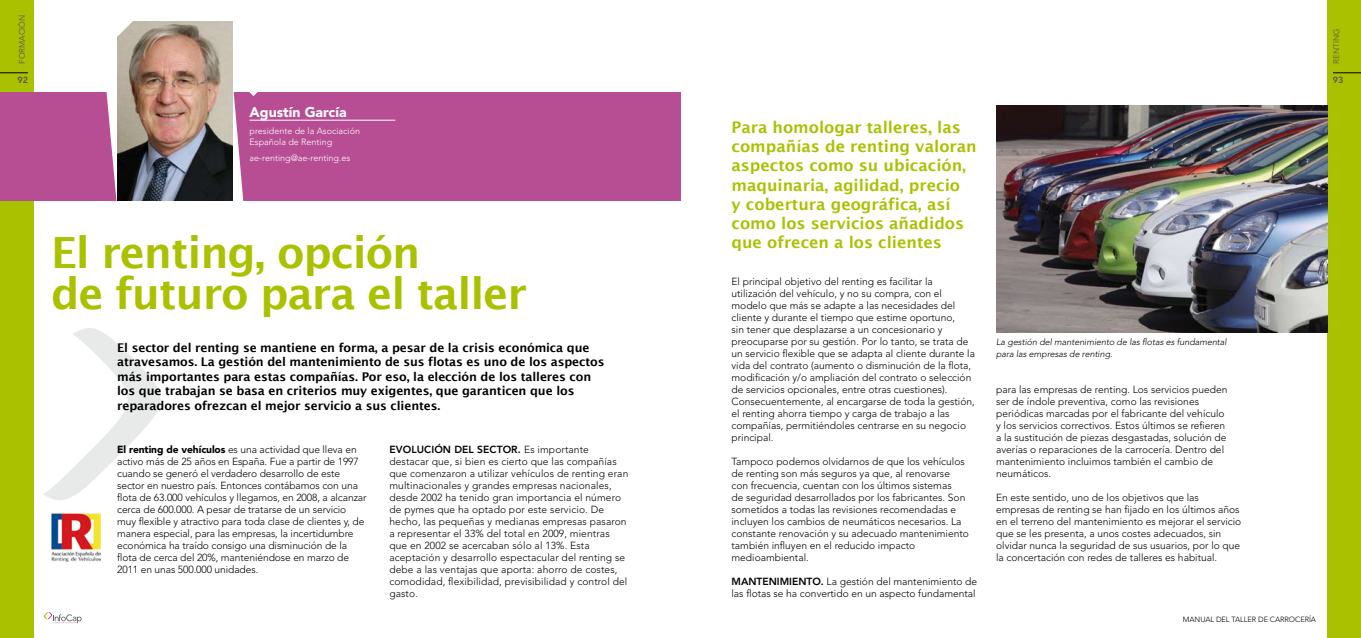
<style>
.page{position:relative;width:1361px;height:638px;background:#fff}
.page>*{position:absolute;margin:0;border:0;box-sizing:border-box;transform-origin:0 0}
.t1{font:600 43px/41px "Lucida Sans";letter-spacing:-.025em;color:#aac100}
.t2{font:600 16px/19.2px "Lucida Sans";color:#aac100}
.t3{font:900 14px "Avenir";color:#fff}
.t4{font:600 12px/14.4px "Lucida Sans";letter-spacing:-.01em;color:#000}
.t5{font:300 10.2px/12px "Avenir";color:#000}
.t6{font:italic 300 9px/12px "Avenir";letter-spacing:-.005em;color:#000}
.t7{font:300 9px/11px "Avenir";color:#fff}
.t8{font:800 9px "Avenir";color:#58585a}
.t9{font:8px "Avenir";color:#58585a}
.t10{font:300 7.5px "Avenir";letter-spacing:-.01em;color:#000}
.s1{font-weight:900}
.s2{font-weight:800}
</style>
<div class="page">
<div style="left:0;top:0;width:34px;height:638px;background:#aac100"></div>
<svg style="left:0;top:73px;width:28px;height:1px"></svg>
<svg style="left:44px;top:612px;width:38px;height:12px"></svg>
<div style="left:1327px;top:0;width:34px;height:638px;background:#aac100"></div>
<svg style="left:1333px;top:73px;width:28px;height:1px"></svg>
<img style="left:996px;top:105px;width:331px;height:228px">
<div style="left:0;top:92px;width:680px;height:109px;background:#b74e94"></div>
<svg style="left:44px;top:328px;width:117px;height:172px"></svg>
<hr style="left:249px;top:120px;width:146px;height:1px;background:#fff">
<img style="left:106px;top:21px;width:151px;height:180px">
<img style="left:51px;top:513px;width:49px;height:48px">
<p class="t9" style="left:18px;top:64px;width:51px;rotate:-90deg">formación</p>
<p class="t8" style="left:17px;top:74px;width:12px">92</p>
<h3 class="t3" style="left:249px;top:104px;width:98px">Agustín García</h3>
<p class="t7" style="left:249px;top:125px;width:112px">presidente de la Asociación<br>Española de Renting</p>
<p class="t7" style="left:249px;top:153px;width:102px">ae-renting@ae-renting.es</p>
<h1 class="t1" style="left:51px;top:231px;width:477px">El renting, opción<br>de futuro para el taller</h1>
<p class="t4" style="left:117px;top:340px;width:489px">El sector del renting se mantiene en forma, a pesar de la crisis económica que atravesamos. La gestión del mantenimiento de sus flotas es uno de los aspectos más importantes para estas compañías. Por eso, la elección de los talleres con los que trabajan se basa en criterios muy exigentes, que garanticen que los reparadores ofrezcan el mejor servicio a sus clientes.</p>
<p class="t5" style="left:117px;top:443px;width:251px"><span class="s1">El renting de vehículos</span> es una actividad que lleva en activo más de 25 años en España. Fue a partir de 1997 cuando se generó el verdadero desarrollo de este sector en nuestro país. Entonces contábamos con una flota de 63.000 vehículos y llegamos, en 2008, a alcanzar cerca de 600.000. A pesar de tratarse de un servicio muy flexible y atractivo para toda clase de clientes y, de manera especial, para las empresas, la incertidumbre económica ha traído consigo una disminución de la flota de cerca del 20%, manteniéndose en marzo de 2011 en unas 500.000 unidades.</p>
<p class="t5" style="left:389px;top:443px;width:240px"><span class="s2">EVOLUCIÓN DEL SECTOR.</span> Es importante destacar que, si bien es cierto que las compañías que comenzaron a utilizar vehículos de renting eran multinacionales y grandes empresas nacionales, desde 2002 ha tenido gran importancia el número de pymes que ha optado por este servicio. De hecho, las pequeñas y medianas empresas pasaron a representar el 33% del total en 2009, mientras que en 2002 se acercaban sólo al 13%. Esta aceptación y desarrollo espectacular del renting se debe a las ventajas que aporta: ahorro de costes, comodidad, flexibilidad, previsibilidad y control del gasto.</p>
<h2 class="t2" style="left:731px;top:118px;width:247px">Para homologar talleres, las compañías de renting valoran aspectos como su ubicación, maquinaria, agilidad, precio<br>y cobertura geográfica, así como los servicios añadidos que ofrecen a los clientes</h2>
<p class="t5" style="left:731px;top:275px;width:245px">El principal objetivo del renting es facilitar la utilización del vehículo, y no su compra, con el modelo que más se adapte a las necesidades del cliente y durante el tiempo que estime oportuno,<br>sin tener que desplazarse a un concesionario y preocuparse por su gestión. Por lo tanto, se trata de un servicio flexible que se adapta al cliente durante la vida del contrato (aumento o disminución de la flota, modificación y/o ampliación del contrato o selección de servicios opcionales, entre otras cuestiones).<br>Consecuentemente, al encargarse de toda la gestión, el renting ahorra tiempo y carga de trabajo a las compañías, permitiéndoles centrarse en su negocio principal.</p>
<p class="t5" style="left:731px;top:455px;width:239px">Tampoco podemos olvidarnos de que los vehículos de renting son más seguros ya que, al renovarse con frecuencia, cuentan con los últimos sistemas<br>de seguridad desarrollados por los fabricantes. Son sometidos a todas las revisiones recomendadas e incluyen los cambios de neumáticos necesarios. La constante renovación y su adecuado mantenimiento también influyen en el reducido impacto medioambiental.</p>
<p class="t5" style="left:731px;top:575px;width:247px"><span class="s2">MANTENIMIENTO.</span> La gestión del mantenimiento de las flotas se ha convertido en un aspecto fundamental</p>
<p class="t9" style="left:1331px;top:64px;width:36px;rotate:-90deg">RENTING</p>
<p class="t8" style="left:1333px;top:74px;width:12px">93</p>
<p class="t6" style="left:996px;top:336px;width:232px">La gestión del mantenimiento de las flotas es fundamental para las empresas de renting.</p>
<p class="t5" style="left:996px;top:383px;width:233px">para las empresas de renting. Los servicios pueden ser de índole preventiva, como las revisiones periódicas marcadas por el fabricante del vehículo y los servicios correctivos. Estos últimos se refieren a la sustitución de piezas desgastadas, solución de averías o reparaciones de la carrocería. Dentro del mantenimiento incluimos también el cambio de neumáticos.</p>
<p class="t5" style="left:996px;top:491px;width:247px">En este sentido, uno de los objetivos que las empresas de renting se han fijado en los últimos años en el terreno del mantenimiento es mejorar el servicio que se les presenta, a unos costes adecuados, sin olvidar nunca la seguridad de sus usuarios, por lo que la concertación con redes de talleres es habitual.</p>
<p class="t10" style="left:1183px;top:615px;width:135px">MANUAL DEL TALLER DE CARROCERÍA</p>
</div>
